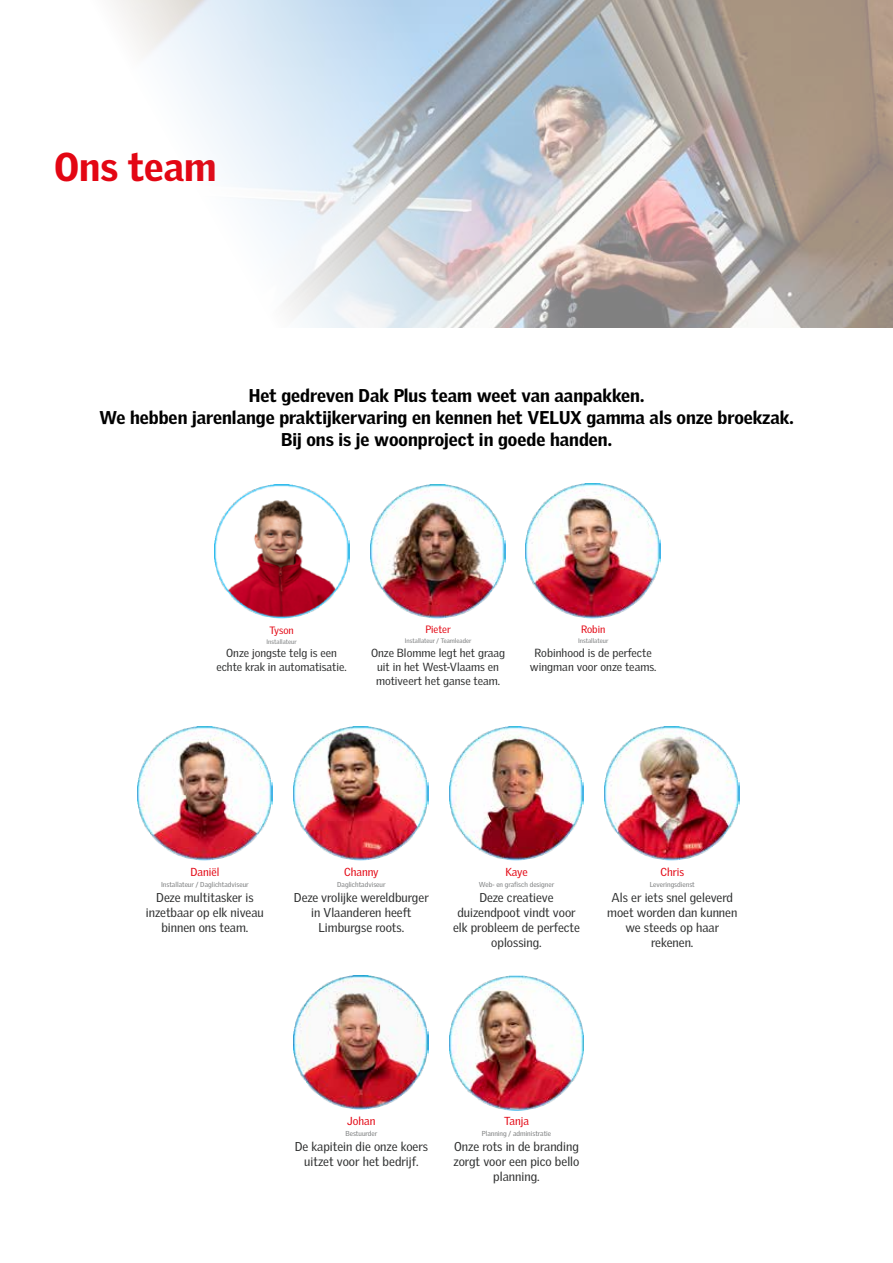
<style>
.page{position:relative;width:893px;height:1263px;background:#fff}
.page>*{position:absolute;margin:0;border:0;box-sizing:border-box;transform-origin:0 0}
.t1{font:900 39px "Velux Gothic";color:#e30613}
.t2{font:900 18px/21.6px "Velux Gothic";color:#000;text-align:center}
.t3{font:12.45px/15px "Velux Gothic";color:#2f3030;text-align:center}
.t4{font:11.55px/13.8px "Velux Gothic";color:#2f3030;text-align:center}
.t5{font:11.4px/13.8px "Velux Gothic";color:#2f3030;text-align:center}
.t6{font:11.25px "Velux Gothic";color:#e30613}
.t7{font:10.35px "Velux Gothic";color:#e30613}
.t8{font:7.05px "Velux Gothic";color:#7b7d7e}
.t9{font:6.45px "Velux Gothic";color:#7b7d7e}
</style>
<div class="page">
<img style="left:214px;top:484px;width:136px;height:135px">
<img style="left:294px;top:975px;width:135px;height:135px">
<img style="left:371px;top:484px;width:134px;height:135px">
<img style="left:294px;top:726px;width:135px;height:135px">
<img style="left:449px;top:726px;width:135px;height:135px">
<img style="left:605px;top:726px;width:135px;height:135px">
<img style="left:137px;top:726px;width:135px;height:135px">
<img style="left:449px;top:975px;width:135px;height:135px">
<img style="left:526px;top:483px;width:134px;height:135px">
<img style="left:114px;top:0;width:779px;height:328px">
<h1 class="t1" style="left:54px;top:143px;width:164px">Ons team</h1>
<h2 class="t2" style="left:99px;top:385px;width:696px">Het gedreven Dak Plus team weet van aanpakken.<br>We hebben jarenlange praktijkervaring en kennen het VELUX gamma als onze broekzak.<br>Bij ons is je woonproject in goede handen.</h2>
<p class="t7" style="left:269px;top:624px;width:26px">Tyson</p>
<p class="t9" style="left:267px;top:637px;width:32px">Installateur</p>
<p class="t5" style="left:216px;top:646px;width:132px">Onze jongste telg is een echte krak in automatisatie.</p>
<p class="t7" style="left:425px;top:623px;width:27px">Pieter</p>
<p class="t9" style="left:405px;top:637px;width:68px">Installateur / Teamleader</p>
<p class="t5" style="left:371px;top:646px;width:136px">Onze Blomme legt het graag uit in het West-Vlaams en motiveert het ganse team.</p>
<p class="t7" style="left:581px;top:623px;width:26px">Robin</p>
<p class="t9" style="left:578px;top:637px;width:32px">Installateur</p>
<p class="t4" style="left:530px;top:646px;width:128px">Robinhood is de perfecte wingman voor onze teams.</p>
<p class="t6" style="left:190px;top:865px;width:30px">Daniël</p>
<p class="t8" style="left:161px;top:880px;width:89px">Installateur / Daglichtadviseur</p>
<p class="t3" style="left:146px;top:889px;width:120px">Deze multitasker is inzetbaar op elk niveau binnen ons team.</p>
<p class="t6" style="left:344px;top:865px;width:36px">Channy</p>
<p class="t8" style="left:337px;top:880px;width:50px">Daglichtadviseur</p>
<p class="t3" style="left:294px;top:889px;width:136px">Deze vrolijke wereldburger in Vlaanderen heeft<br>Limburgse roots.</p>
<p class="t6" style="left:505px;top:865px;width:24px">Kaye</p>
<p class="t8" style="left:479px;top:880px;width:77px">Web- en grafisch designer</p>
<p class="t3" style="left:453px;top:890px;width:128px">Deze creatieve duizendpoot vindt voor elk probleem de perfecte oplossing.</p>
<p class="t6" style="left:660px;top:865px;width:25px">Chris</p>
<p class="t8" style="left:650px;top:880px;width:47px">Leveringsdienst</p>
<p class="t3" style="left:607px;top:890px;width:132px">Als er iets snel geleverd moet worden dan kunnen we steeds op haar rekenen.</p>
<p class="t6" style="left:347px;top:1115px;width:30px">Johan</p>
<p class="t8" style="left:345px;top:1129px;width:33px">Bestuurder</p>
<p class="t3" style="left:295px;top:1139px;width:135px">De kapitein die onze koers uitzet voor het bedrijf.</p>
<p class="t6" style="left:504px;top:1115px;width:26px">Tanja</p>
<p class="t8" style="left:482px;top:1129px;width:71px">Planning / administratie</p>
<p class="t3" style="left:454px;top:1139px;width:127px">Onze rots in de branding zorgt voor een pico bello planning.</p>
</div>
